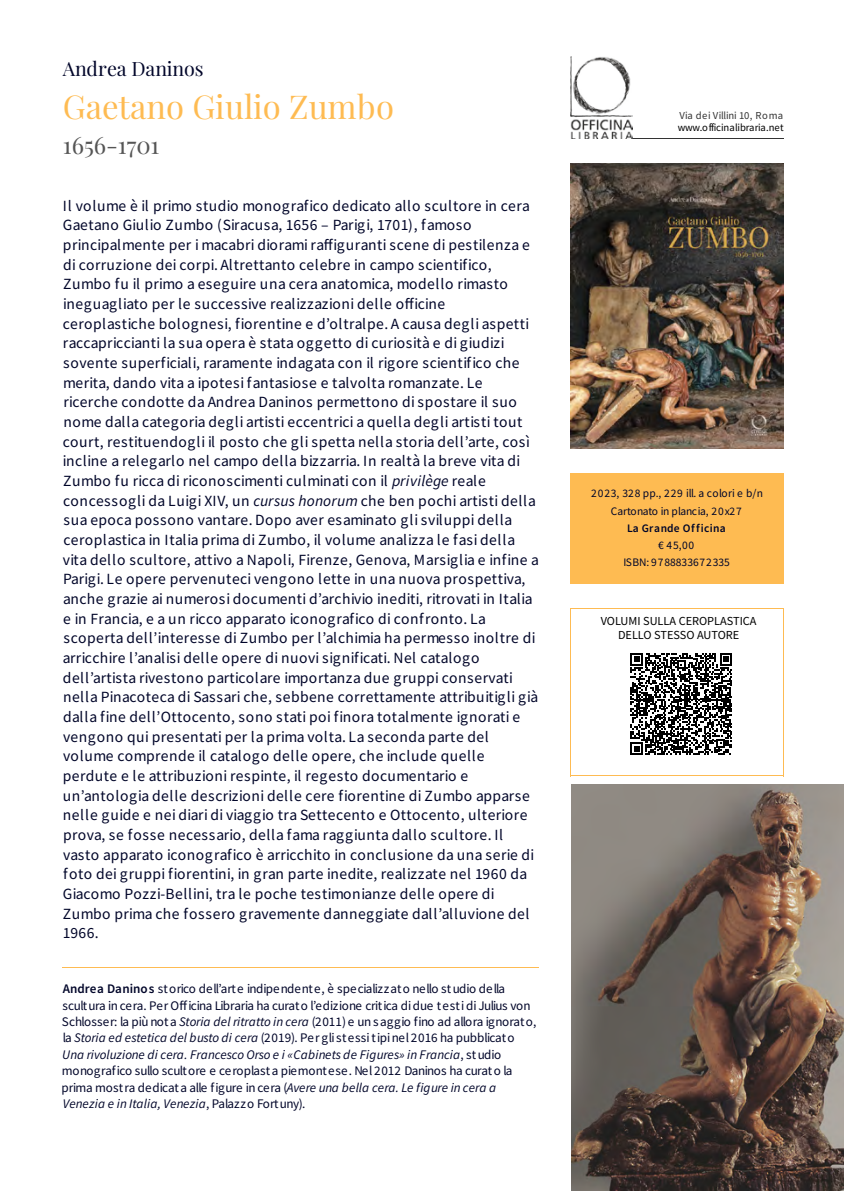
<style>
.page{position:relative;width:844px;height:1191px;background:#fff}
.page>*{position:absolute;margin:0;border:0;box-sizing:border-box;transform-origin:0 0}
.t1{font:32.73px "Playfair Display";color:#febb52}
.t2{font:23.8px "Playfair Display";letter-spacing:.005em;color:#555}
.t3{font:19.6px "Playfair Display";letter-spacing:-.005em;color:#000529}
.t4{font:15.58px/19.6px "Source Sans Pro";letter-spacing:.03em;color:#000529}
.t5{font:13.12px/16.4px "Source Sans Pro";letter-spacing:-.005em;color:#000529}
.dati{font:12.25px "Source Sans Pro";color:#000}
.t6{font:11.55px/17.2px "Source Sans Pro";letter-spacing:.01em;color:#000529;text-align:center}
.t7{font:10.67px/12.2px "Source Sans Pro";letter-spacing:-.015em;color:#000}
.t8{font:10.67px "Source Sans Pro";letter-spacing:.005em;color:#333}
.s1{font-style:italic}
.s2{font-weight:600}
.s3{color:#333}
</style>
<div class="page">
<hr style="left:63px;top:967px;width:476px;height:1px;background:#febb52">
<div style="left:570px;top:473px;width:213px;height:110px;background:#febb52"></div>
<hr style="left:570px;top:608px;width:213px;height:1px;background:#febb52">
<hr style="left:570px;top:775px;width:213px;height:1px;background:#febb52">
<hr style="left:570px;top:608px;width:1px;height:168px;background:#febb52">
<hr style="left:782px;top:608px;width:1px;height:168px;background:#febb52">
<img style="left:570px;top:163px;width:213px;height:285px">
<hr style="left:570px;top:138px;width:213px;height:1px;background:#333">
<img style="left:570px;top:56px;width:62px;height:82px">
<svg style="left:630px;top:653px;width:102px;height:102px"></svg>
<img style="left:571px;top:784px;width:272px;height:407px">
<svg style="left:801px;top:1149px;width:25px;height:25px"></svg>
<p class="t3" style="left:63px;top:61px;width:142px">Andrea Daninos</p>
<p class="t1" style="left:63px;top:93px;width:332px">Gaetano Giulio Zumbo</p>
<p class="t2" style="left:63px;top:135px;width:98px">1656-1701</p>
<p class="t4" style="left:63px;top:196px;width:477px">Il volume è il primo studio monografico dedicato allo scultore in cera Gaetano Giulio Zumbo (Siracusa, 1656 – Parigi, 1701), famoso principalmente per i macabri diorami raffiguranti scene di pestilenza e di corruzione dei corpi. Altrettanto celebre in campo scientifico, Zumbo fu il primo a eseguire una cera anatomica, modello rimasto ineguagliato per le successive realizzazioni delle officine ceroplastiche bolognesi, fiorentine e dʼoltralpe. A causa degli aspetti raccapriccianti la sua opera è stata oggetto di curiosità e di giudizi sovente superficiali, raramente indagata con il rigore scientifico che merita, dando vita a ipotesi fantasiose e talvolta romanzate. Le ricerche condotte da Andrea Daninos permettono di spostare il suo nome dalla categoria degli artisti eccentrici a quella degli artisti tout court, restituendogli il posto che gli spetta nella storia dellʼarte, così incline a relegarlo nel campo della bizzarria. In realtà la breve vita di Zumbo fu ricca di riconoscimenti culminati con il <span class="s1">privilège</span> reale concessogli da Luigi XIV, un <span class="s1">cursus honorum</span> che ben pochi artisti della sua epoca possono vantare. Dopo aver esaminato gli sviluppi della ceroplastica in Italia prima di Zumbo, il volume analizza le fasi della vita dello scultore, attivo a Napoli, Firenze, Genova, Marsiglia e infine a Parigi. Le opere pervenuteci vengono lette in una nuova prospettiva, anche grazie ai numerosi documenti dʼarchivio inediti, ritrovati in Italia e in Francia, e a un ricco apparato iconografico di confronto. La scoperta dellʼinteresse di Zumbo per lʼalchimia ha permesso inoltre di arricchire lʼanalisi delle opere di nuovi significati. Nel catalogo dellʼartista rivestono particolare importanza due gruppi conservati nella Pinacoteca di Sassari che, sebbene correttamente attribuitigli già dalla fine dellʼOttocento, sono stati poi finora totalmente ignorati e vengono qui presentati per la prima volta. La seconda parte del volume comprende il catalogo delle opere, che include quelle perdute e le attribuzioni respinte, il regesto documentario e unʼantologia delle descrizioni delle cere fiorentine di Zumbo apparse nelle guide e nei diari di viaggio tra Settecento e Ottocento, ulteriore prova, se fosse necessario, della fama raggiunta dallo scultore. Il vasto apparato iconografico è arricchito in conclusione da una serie di foto dei gruppi fiorentini, in gran parte inedite, realizzate nel 1960 da Giacomo Pozzi-Bellini, tra le poche testimonianze delle opere di Zumbo prima che fossero gravemente danneggiate dallʼalluvione del 1966.</p>
<p class="t5" style="left:62px;top:981px;width:476px"><span class="s2">Andrea Daninos</span> storico dellʼarte indipendente, è specializzato nello studio della scultura in cera. Per Officina Libraria ha curato lʼedizione critica didue testidi Julius von Schlosser: la più nota <span class="s1">Storia del ritratto in cera</span> (2011) e un saggio fino ad allora ignorato, la <span class="s1">Storia ed estetica del busto di cera</span> (2019). Per gli stessitipinel2016 ha pubblicato <span class="s1">Una rivoluzione di cera. Francesco Orso e i «Cabinets de Figures» in Francia</span>, studio monografico sullo scultore e ceroplasta piemontese. Nel2012 Daninos ha curato la prima mostra dedicata alle figure in cera (<span class="s1">Avere una bella cera. Le figure in cera a Venezia e in Italia, Venezia</span>, Palazzo Fortuny).</p>
<p class="t7" style="left:677px;top:110px;width:107px"><span class="s3">Via dei Villini 10, Roma </span>www.officinalibraria.net</p>
<p class="t6" style="left:591px;top:485px;width:173px">2023, 328 pp., 229 ill. a colori e b/n<br>Cartonato in plancia, 20x27<br><span class="s2">La Grande Officina<br></span>€ 45,00<br>ISBN: 9788833672335</p>
<p class="dati" style="left:600px;top:612px;width:157px">VOLUMI SULLA CEROPLASTICA</p>
<p class="dati" style="left:618px;top:626px;width:123px">DELLO STESSO AUTORE</p>
<p class="t8" style="left:635px;top:624px;width:84px">SUL NOSTRO SITO</p>
</div>
